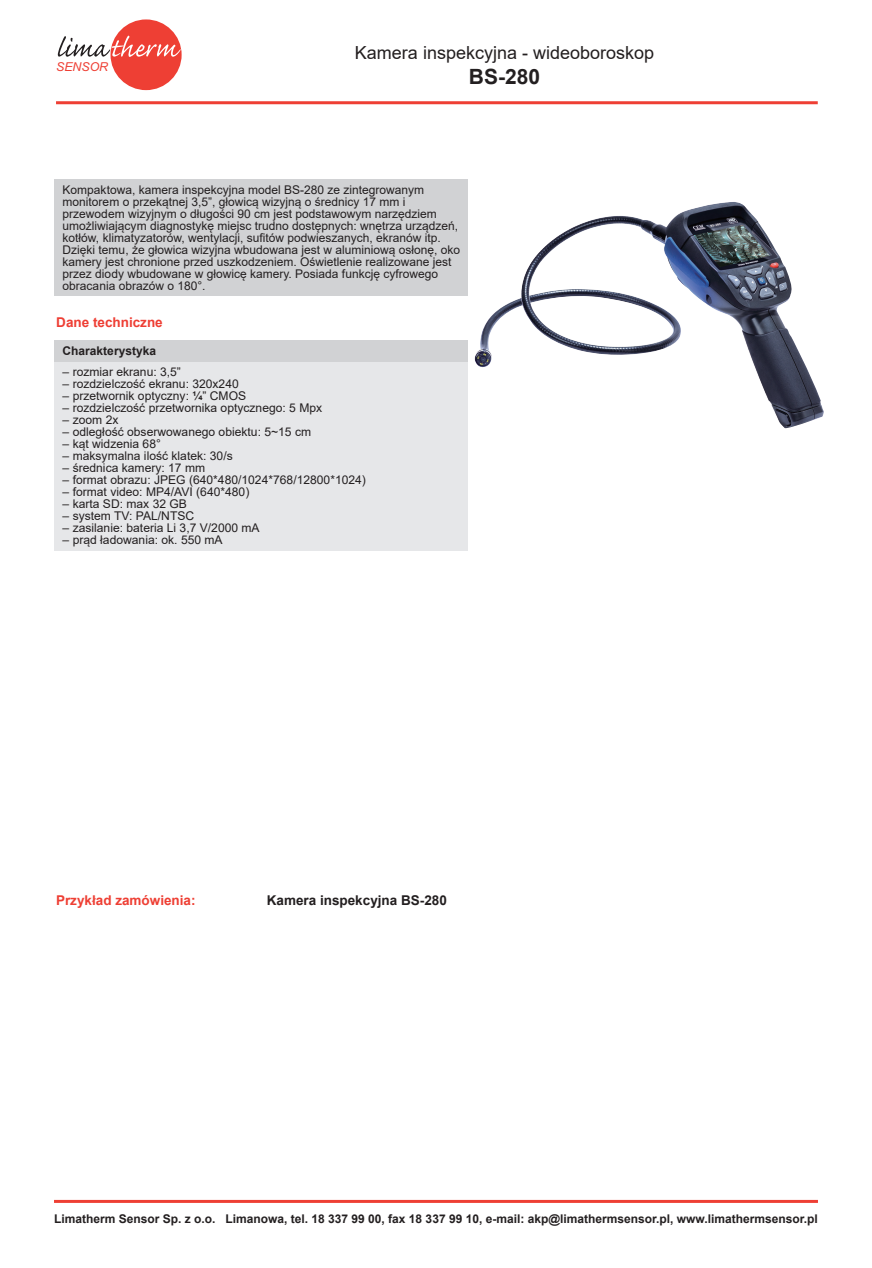
<style>
.page{position:relative;width:872px;height:1268px;background:#fff}
.page>*{position:absolute;margin:0;border:0;box-sizing:border-box;transform-origin:0 0}
.t1{font:700 21px "Arial";color:#231f20}
.t2{font:18px "Arial";color:#231f20}
.t3{font:700 13.5px "Arial";color:#231f20}
.t4{font:700 13.5px "Arial";color:#ee3f34}
.t5{font:700 13.5px "Arial";color:#ee3e34}
.t6{font:italic 12.3px "Arial";color:#ee3f34}
.t7{font:12px/12px "Arial";color:#231f20}
.t8{font:700 12px "Arial";color:#231f20}
.s1{font-weight:700}
</style>
<div class="page">
<hr style="left:54px;top:1199px;width:764px;height:3px;background:#ee3f34">
<div style="left:110px;top:19px;width:72px;height:71px;background:#ee3f34;border-radius:50%"></div>
<svg style="left:58px;top:36px;width:123px;height:21px"></svg>
<hr style="left:56px;top:101px;width:761px;height:3px;background:#ee3f34">
<div style="left:54px;top:340px;width:414px;height:21px;background:#d1d2d4"></div>
<div style="left:54px;top:361px;width:414px;height:189px;background:#e6e7e9"></div>
<div style="left:54px;top:179px;width:414px;height:117px;background:#d1d2d4"></div>
<img style="left:474px;top:202px;width:349px;height:227px">
<p class="t6" style="left:56px;top:58px;width:54px">SENSOR</p>
<h2 class="t2" style="left:355px;top:40px;width:301px">Kamera inspekcyjna - wideoboroskop</h2>
<h1 class="t1" style="left:469px;top:62px;width:73px">BS-280</h1>
<p class="t7" style="left:63px;top:183px;width:399px">Kompaktowa, kamera inspekcyjna model BS-280 ze zintegrowanym monitorem o przekątnej 3,5”, głowicą wizyjną o średnicy 17 mm i przewodem wizyjnym o długości 90 cm jest podstawowym narzędziem umożliwiającym diagnostykę miejsc trudno dostępnych: wnętrza urządzeń, kotłów, klimatyzatorów, wentylacji, sufitów podwieszanych, ekranów itp.<br>Dzięki temu, że głowica wizyjna wbudowana jest w aluminiową osłonę, oko kamery jest chronione przed uszkodzeniem. Oświetlenie realizowane jest przez diody wbudowane w głowicę kamery. Posiada funkcję cyfrowego obracania obrazów o 180°.</p>
<p class="t5" style="left:56px;top:312px;width:108px">Dane techniczne</p>
<p class="t8" style="left:63px;top:342px;width:95px">Charakterystyka</p>
<p class="t7" style="left:63px;top:366px;width:120px">– rozmiar ekranu: 3,5”</p>
<p class="t7" style="left:63px;top:378px;width:178px">– rozdzielczość ekranu: 320x240</p>
<p class="t7" style="left:63px;top:390px;width:185px">– przetwornik optyczny: <span class="s1">¼</span>” CMOS</p>
<p class="t7" style="left:63px;top:402px;width:261px">– rozdzielczość przetwornika optycznego: 5 Mpx</p>
<p class="t7" style="left:63px;top:414px;width:57px">– zoom 2x</p>
<p class="t7" style="left:63px;top:426px;width:250px">– odległość obserwowanego obiektu: 5~15 cm</p>
<p class="t7" style="left:63px;top:438px;width:100px">– kąt widzenia 68°</p>
<p class="t7" style="left:63px;top:450px;width:172px">– maksymalna ilość klatek: 30/s</p>
<p class="t7" style="left:63px;top:462px;width:144px">– średnica kamery: 17 mm</p>
<p class="t7" style="left:63px;top:474px;width:305px">– format obrazu: JPEG (640*480/1024*768/12800*1024)</p>
<p class="t7" style="left:63px;top:486px;width:188px">– format video: MP4/AVI (640*480)</p>
<p class="t7" style="left:63px;top:498px;width:126px">– karta SD: max 32 GB</p>
<p class="t7" style="left:63px;top:510px;width:133px">– system TV: PAL/NTSC</p>
<p class="t7" style="left:63px;top:522px;width:198px">– zasilanie: bateria Li 3,7 V/2000 mA</p>
<p class="t7" style="left:63px;top:534px;width:162px">– prąd ładowania: ok. 550 mA</p>
<p class="t4" style="left:56px;top:890px;width:141px">Przykład zamówienia:</p>
<p class="t3" style="left:267px;top:890px;width:182px">Kamera inspekcyjna BS-280</p>
<p class="t8" style="left:54px;top:1209px;width:765px">Limatherm Sensor Sp. z o.o. Limanowa, tel. 18 337 99 00, fax 18 337 99 10, e-mail: akp@limathermsensor.pl, www.limathermsensor.pl</p>
</div>
